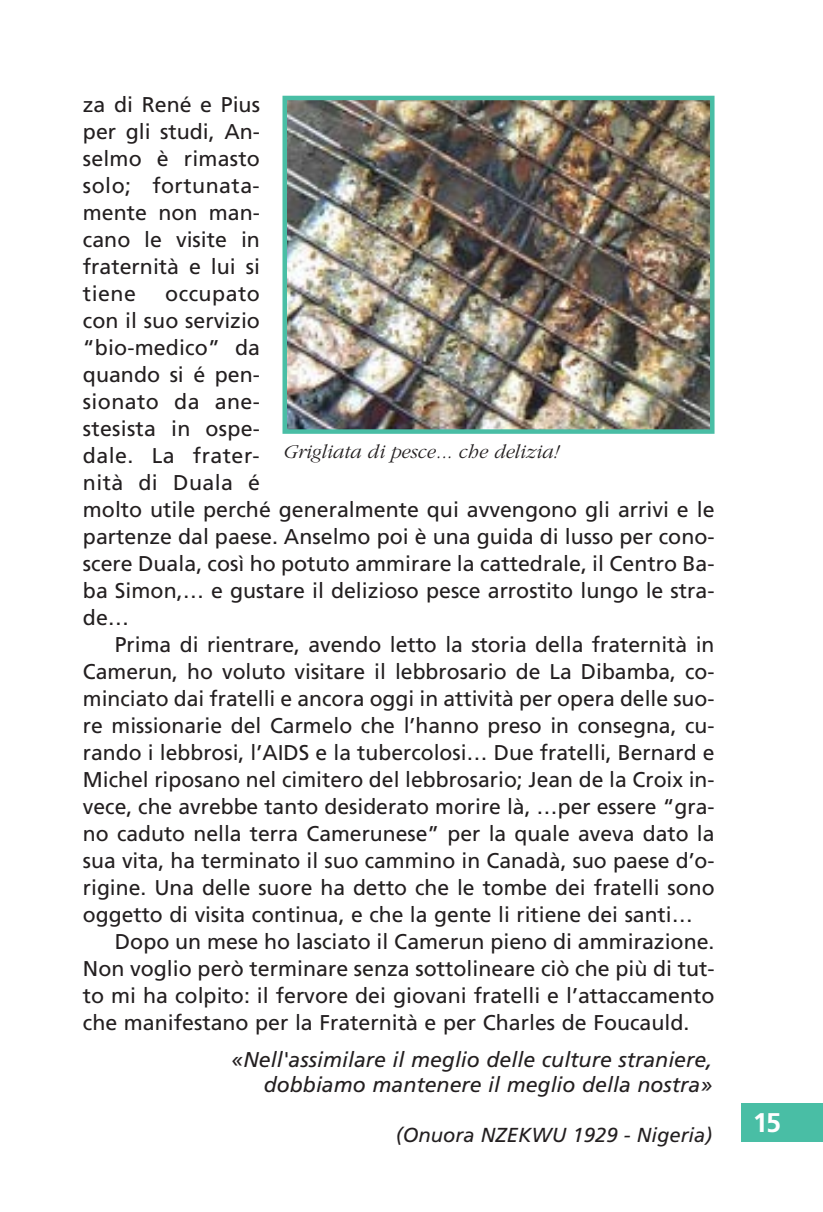
<style>
.page{position:relative;width:823px;height:1212px;background:#fff}
.page>*{position:absolute;margin:0;border:0;box-sizing:border-box;transform-origin:0 0}
.t1{font:700 27px "Frutiger";color:#fff}
.t2{font:21.38px/27px "Frutiger";color:#231f20;text-align:justify}
.t3{font:italic 21.38px/25px "Frutiger";color:#231f20;text-align:right}
.t4{font:italic 300 20.25px "Garamond";color:#231f20}
.t5{font:italic 20.25px "Frutiger";color:#231f20}
</style>
<div class="page">
<div style="left:741px;top:1103px;width:82px;height:39px;background:#49bea5"></div>
<img style="left:287px;top:101px;width:422px;height:328px">
<div style="left:282px;top:96px;width:432px;height:338px;border:4px solid #49bea5"></div>
<p class="t2" style="left:83px;top:92px;width:179px">za di René e Pius per gli studi, An&shy;selmo è rimasto solo; fortunata&shy;mente non man&shy;cano le visite in fraternità e lui si tiene</p>
<p class="t2" style="left:83px;top:281px;width:633px;text-align:left;text-indent:82px">occupato<br>con il suo servizio<br>“bio-medico” da<br>quando si é pen-<br>sionato da ane-<br>stesista in ospe-<br>dale. La frater-<br>nità di Duala é<br>molto utile perché generalmente qui avvengono gli arrivi e le partenze dal paese. Anselmo poi è una guida di lusso per cono&shy;scere Duala, così ho potuto ammirare la cattedrale, il Centro Ba&shy;ba Simon,… e gustare il delizioso pesce arrostito lungo le stra&shy;de…</p>
<p class="t2" style="left:83px;top:632px;width:633px;text-indent:32px">Prima di rientrare, avendo letto la storia della fraternità in Camerun, ho voluto visitare il lebbrosario de La Dibamba, co&shy;minciato dai fratelli e ancora oggi in attività per opera delle suo&shy;re missionarie del Carmelo che l’hanno preso in consegna, cu&shy;rando i lebbrosi, l’AIDS e la tubercolosi… Due fratelli, Bernard e Michel riposano nel cimitero del lebbrosario; Jean de la Croix in&shy;vece, che avrebbe tanto desiderato morire là, …per essere “gra&shy;no caduto nella terra Camerunese” per la quale aveva dato la sua vita, ha terminato il suo cammino in Canadà, suo paese d’o&shy;rigine. Una delle suore ha detto che le tombe dei fratelli sono oggetto di visita continua, e che la gente li ritiene dei santi…</p>
<p class="t2" style="left:83px;top:929px;width:633px;text-indent:32px">Dopo un mese ho lasciato il Camerun pieno di ammirazione.<br>Non voglio però terminare senza sottolineare ciò che più di tut&shy;to mi ha colpito: il fervore dei giovani fratelli e l’attaccamento che manifestano per la Fraternità e per Charles de Foucauld.</p>
<p class="t4" style="left:282px;top:444px;width:277px">Grigliata di pesce... che delizia!</p>
<p class="t3" style="left:232px;top:1049px;width:482px">«Nell'assimilare il meglio delle culture straniere, dobbiamo mantenere il meglio della nostra»</p>
<p class="t5" style="left:396px;top:1127px;width:318px">(Onuora NZEKWU 1929 - Nigeria)</p>
<p class="t1" style="left:753px;top:1112px;width:30px">15</p>
</div>
